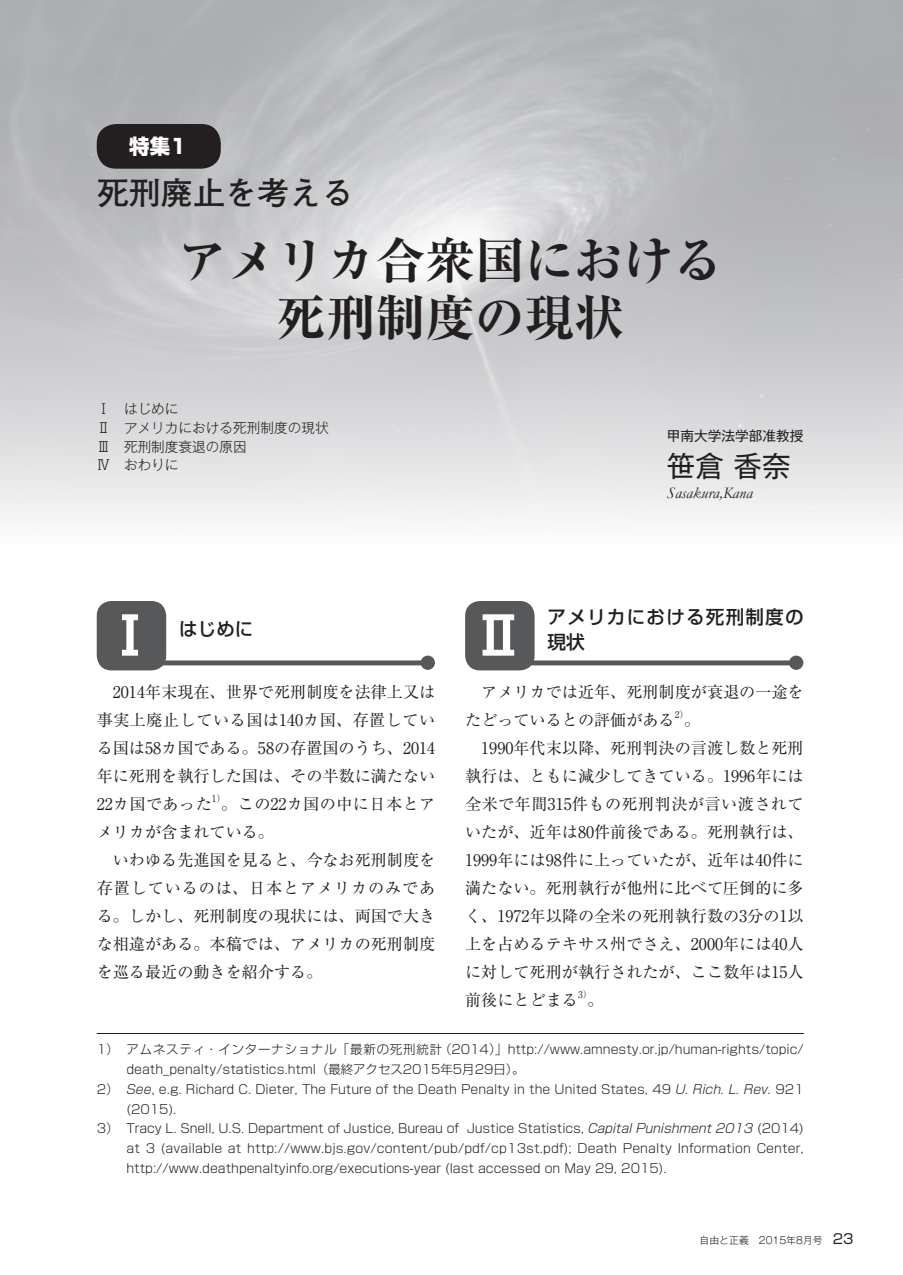
<style>
.page{position:relative;width:903px;height:1275px;background:#fff}
.page>*{position:absolute;margin:0;border:0;box-sizing:border-box;transform-origin:0 0}
.t1{font:700 52.5px "Shin Go Pr 6 De";color:#fff}
.t2{font:700 expanded 49.52px/57.1px "Ryumin Pr 6";color:#231f20;text-align:center}
.t3{font:700 32.2px "Futo Go B101 Pr 6";letter-spacing:-.005em;color:#231f20}
.t4{font:28.53px "Gothic MB101 Pr 6";color:#231f20}
.t5{font:800 20.47px "Shin Go Pr 6";color:#fff}
.t6{font:500 18.55px/24.8px "Shin Go Pro";letter-spacing:.065em;color:#231f20}
.t7{font:16.1px/28px "Ryumin Pr 6";color:#231f20;text-align:justify}
.t8{font:16.1px "Ryumin Pr 6";letter-spacing:.03em;color:#231f20}
.t9{font:italic 16.1px "Garamond";color:#231f20}
.t10{font:300 13.65px/18.6px "Gothic MB101 Pr 6";color:#231f20}
.t11{font:13.65px "Gothic MB101 Pr 6";color:#231f20}
.t12{font:300 12.42px "Shin Go Pr 6";color:#231f20}
.t13{font:300 9.97px "Gothic MB101 Pr 6";color:#231f20}
.t14{font:9.45px "Ryumin Pr 6";color:#231f20}
.s1{font-family:"Shin Go Pr 6";font-weight:400;font-size:13.65px}
</style>
<div class="page">
<div style="left:97px;top:601px;width:69px;height:69px;background:#57585a;border-radius:15px"></div>
<div style="left:156px;top:660px;width:272px;height:5px;background:#57585a"></div>
<div style="left:421px;top:656px;width:14px;height:14px;background:#57585a;border-radius:50%"></div>
<div style="left:465px;top:601px;width:70px;height:69px;background:#57585a;border-radius:15px"></div>
<div style="left:524px;top:660px;width:273px;height:5px;background:#57585a"></div>
<div style="left:789px;top:656px;width:14px;height:14px;background:#57585a;border-radius:50%"></div>
<img style="left:0;top:0;width:903px;height:521px">
<div style="left:97px;top:124px;width:124px;height:45px;background:#231f20;border-radius:19px"></div>
<hr style="left:97px;top:1033px;width:707px;height:1px;background:#231f20">
<h3 class="t5" style="left:129px;top:130px;width:59px">特集1</h3>
<h3 class="t3" style="left:97px;top:167px;width:258px">死刑廃止を考える</h3>
<h2 class="t2" style="left:177px;top:230px;width:547px">アメリカ合衆国における死刑制度の現状</h2>
<p class="t10" style="left:97px;top:399px;width:233px">Ⅰ　はじめに<br>Ⅱ　アメリカにおける死刑制度の現状<br>Ⅲ　死刑制度衰退の原因<br>Ⅳ　おわりに</p>
<p class="t11" style="left:667px;top:424px;width:138px">甲南大学法学部准教授</p>
<h3 class="t4" style="left:667px;top:443px;width:125px">笹倉 香奈</h3>
<p class="t9" style="left:667px;top:482px;width:87px">Sasakura,Kana</p>
<h1 class="t1" style="left:104px;top:593px;width:54px">Ⅰ</h1>
<h3 class="t6" style="left:179px;top:615px;width:76px">はじめに</h3>
<p class="t7" style="left:97px;top:677px;width:340px;text-indent:16px">2014年末現在、世界で死刑制度を法律上又は事実上廃止している国は140カ国、存置している国は58カ国である。58の存置国のうち、2014年に死刑を執行した国は、その半数に満たない22カ国であった</p>
<p class="t14" style="left:212px;top:791px;width:16px">1）</p>
<p class="t7" style="left:97px;top:789px;width:340px;text-indent:124px">。この22カ国の中に日本とアメリカが含まれている。</p>
<p class="t7" style="left:97px;top:845px;width:340px;text-indent:16px">いわゆる先進国を見ると、今なお死刑制度を存置しているのは、日本とアメリカのみである。しかし、死刑制度の現状には、両国で大きな相違がある。本稿では、アメリカの死刑制度を巡る最近の動きを紹介する。</p>
<h1 class="t1" style="left:472px;top:593px;width:54px">Ⅱ</h1>
<h3 class="t6" style="left:547px;top:602px;width:258px">アメリカにおける死刑制度の現状</h3>
<p class="t7" style="left:465px;top:677px;width:340px;text-indent:16px">アメリカでは近年、死刑制度が衰退の一途をたどっているとの評価がある</p>
<p class="t14" style="left:675px;top:707px;width:16px">2）</p>
<p class="t7" style="left:684px;top:705px;width:18px">。</p>
<p class="t7" style="left:481px;top:733px;width:324px">1990年代末以降、死刑判決の言渡し数と死刑</p>
<p class="t7" style="left:465px;top:761px;width:340px">執行は、ともに減少してきている。1996年には</p>
<p class="t8" style="left:465px;top:791px;width:340px">全米で年間315件もの死刑判決が言い渡されて</p>
<p class="t7" style="left:465px;top:817px;width:340px">いたが、近年は80件前後である。死刑執行は、</p>
<p class="t7" style="left:465px;top:845px;width:340px">1999年には98件に上っていたが、近年は40件に</p>
<p class="t7" style="left:465px;top:873px;width:340px">満たない。死刑執行が他州に比べて圧倒的に多</p>
<p class="t7" style="left:465px;top:901px;width:340px">く、1972年以降の全米の死刑執行数の3分の1以</p>
<p class="t7" style="left:465px;top:929px;width:340px">上を占めるテキサス州でさえ、2000年には40人</p>
<p class="t7" style="left:465px;top:957px;width:340px">に対して死刑が執行されたが、ここ数年は15人</p>
<p class="t7" style="left:465px;top:985px;width:114px">前後にとどまる</p>
<p class="t14" style="left:578px;top:987px;width:16px">3）</p>
<p class="t7" style="left:587px;top:985px;width:18px">。</p>
<p class="t12" style="left:97px;top:1039px;width:708px">1） アムネスティ・インターナショナル「最新の死刑統計（2014）」http://www.amnesty.or.jp/human-rights/topic/</p>
<p class="t12" style="left:126px;top:1059px;width:399px">death_penalty/statistics.html（最終アクセス2015年5月29日）。</p>
<p class="t12" style="left:97px;top:1079px;width:708px">2） See, e.g. Richard C. Dieter, The Future of the Death Penalty in the United States, 49 U. Rich. L. Rev. 921</p>
<p class="t12" style="left:126px;top:1099px;width:52px">(2015).</p>
<p class="t12" style="left:97px;top:1118px;width:708px">3） Tracy L. Snell, U.S. Department of Justice, Bureau of Justice Statistics, Capital Punishment 2013 (2014)</p>
<p class="t12" style="left:126px;top:1138px;width:679px">at 3 (available at http://www.bjs.gov/content/pub/pdf/cp13st.pdf); Death Penalty Information Center,</p>
<p class="t12" style="left:126px;top:1158px;width:542px">http://www.deathpenaltyinfo.org/executions-year (last accessed on May 29, 2015).</p>
<p class="t13" style="left:699px;top:1231px;width:155px">自由と正義　2015年8月号　<span class="s1">23</span></p>
</div>
